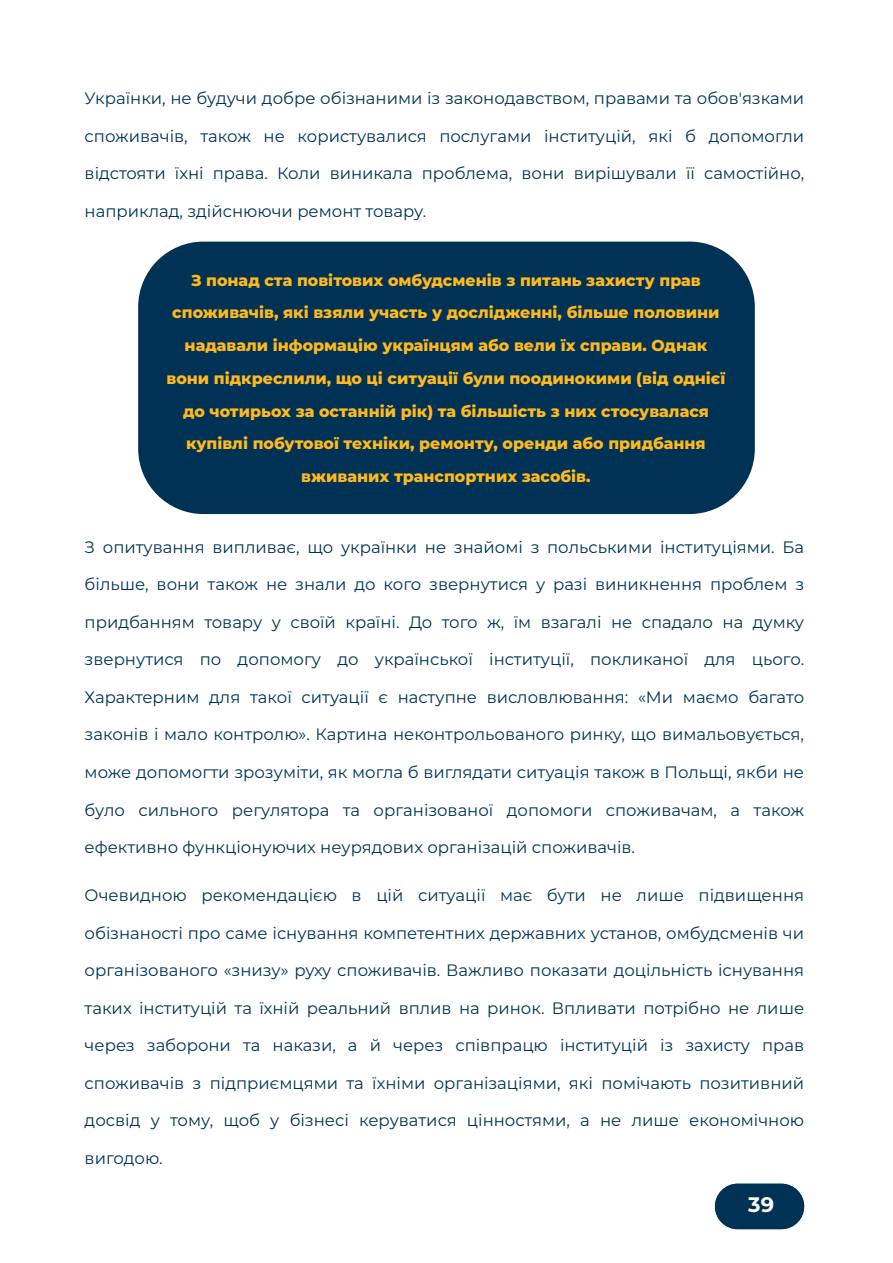
<style>
.page{position:relative;width:893px;height:1263px;background:#fff}
.page>*{position:absolute;margin:0;border:0;box-sizing:border-box;transform-origin:0 0}
.t1{font:700 21px "Montserrat";color:#fff}
.t2{font:16.5px "Montserrat";color:#003255}
.t3{font:800 15.75px/32.7px "Montserrat";color:#ffb91d;text-align:center}
</style>
<div class="page">
<div style="left:715px;top:1184px;width:89px;height:45px;background:#003255;border-radius:23px"></div>
<div style="left:138px;top:242px;width:617px;height:272px;background:#003255;border-radius:65px"></div>
<p class="t2" style="left:85px;top:87px;width:721px">Українки, не будучи добре обізнаними із законодавством, правами та обов'язками</p>
<p class="t2" style="left:85px;top:125px;width:721px">споживачів, також не користувалися послугами інституцій, які б допомогли</p>
<p class="t2" style="left:85px;top:162px;width:721px">відстояти їхні права. Коли виникала проблема, вони вирішували її самостійно,</p>
<p class="t2" style="left:85px;top:200px;width:343px">наприклад, здійснюючи ремонт товару.</p>
<p class="t3" style="left:166px;top:263px;width:560px">З понад ста повітових омбудсменів з питань захисту прав споживачів, які взяли участь у дослідженні, більше половини надавали інформацію українцям або вели їх справи. Однак вони підкреслили, що ці ситуації були поодинокими (від однієї до чотирьох за останній рік) та більшість з них стосувалася купівлі побутової техніки, ремонту, оренди або придбання вживаних транспортних засобів.</p>
<p class="t2" style="left:85px;top:536px;width:721px">З опитування випливає, що українки не знайомі з польськими інституціями. Ба</p>
<p class="t2" style="left:85px;top:573px;width:721px">більше, вони також не знали до кого звернутися у разі виникнення проблем з</p>
<p class="t2" style="left:85px;top:611px;width:721px">придбанням товару у своїй країні. До того ж, їм взагалі не спадало на думку</p>
<p class="t2" style="left:85px;top:648px;width:721px">звернутися по допомогу до української інституції, покликаної для цього.</p>
<p class="t2" style="left:85px;top:686px;width:721px">Характерним для такої ситуації є наступне висловлювання: «Ми маємо багато</p>
<p class="t2" style="left:85px;top:723px;width:721px">законів і мало контролю». Картина неконтрольованого ринку, що вимальовується,</p>
<p class="t2" style="left:85px;top:761px;width:721px">може допомогти зрозуміти, як могла б виглядати ситуація також в Польщі, якби не</p>
<p class="t2" style="left:85px;top:798px;width:721px">було сильного регулятора та організованої допомоги споживачам, а також</p>
<p class="t2" style="left:85px;top:836px;width:552px">ефективно функціонуючих неурядових організацій споживачів.</p>
<p class="t2" style="left:85px;top:884px;width:721px">Очевидною рекомендацією в цій ситуації має бути не лише підвищення</p>
<p class="t2" style="left:85px;top:921px;width:721px">обізнаності про саме існування компетентних державних установ, омбудсменів чи</p>
<p class="t2" style="left:85px;top:959px;width:721px">організованого «знизу» руху споживачів. Важливо показати доцільність існування</p>
<p class="t2" style="left:85px;top:996px;width:721px">таких інституцій та їхній реальний вплив на ринок. Впливати потрібно не лише</p>
<p class="t2" style="left:85px;top:1034px;width:721px">через заборони та накази, а й через співпрацю інституцій із захисту прав</p>
<p class="t2" style="left:85px;top:1071px;width:721px">споживачів з підприємцями та їхніми організаціями, які помічають позитивний</p>
<p class="t2" style="left:85px;top:1109px;width:721px">досвід у тому, щоб у бізнесі керуватися цінностями, а не лише економічною</p>
<p class="t2" style="left:85px;top:1146px;width:80px">вигодою.</p>
<p class="t1" style="left:748px;top:1190px;width:27px">3 98</p>
</div>
